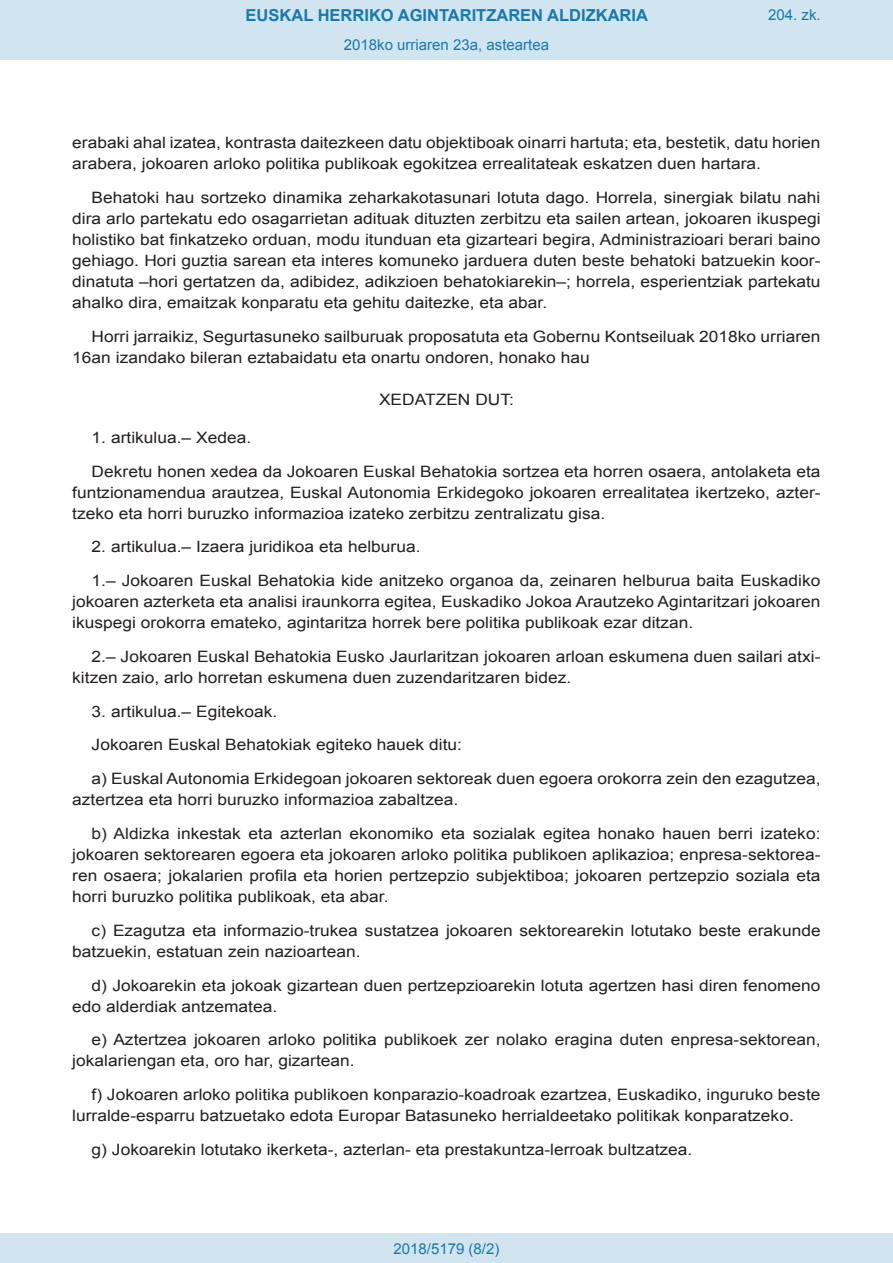
<style>
.page{position:relative;width:893px;height:1263px;background:#fff}
.page>*{position:absolute;margin:0;border:0;box-sizing:border-box;transform-origin:0 0}
.t1{font:700 16.5px "Arial";color:#1879ad}
.BOPVDetalle{font:15.6px/21px "Arial";color:#231f20;scale:1.11 1}
.BOPVClave{font:15.6px "Arial";color:#231f20;scale:1.11 1}
.Paginacion_Centro{font:15px "Arial";color:#1879ad}
</style>
<div class="page">
<div style="left:0;top:0;width:893px;height:60px;background:#d0e5f0"></div>
<div style="left:0;top:1233px;width:893px;height:30px;background:#d0e5f0"></div>
<p class="t1" style="left:246px;top:4px;width:404px">EUSKAL HERRIKO AGINTARITZAREN ALDIZKARIA</p>
<p class="Paginacion_Centro" style="left:344px;top:35px;width:207px">2018ko urriaren 23a, asteartea</p>
<p class="Paginacion_Centro" style="left:768px;top:5px;width:54px">204. zk.</p>
<p class="BOPVDetalle" style="left:72px;top:132px;width:676px">erabaki ahal izatea, kontrasta daitezkeen datu objektiboak oinarri hartuta; eta, bestetik, datu horien arabera, jokoaren arloko politika publikoak egokitzea errealitateak eskatzen duen hartara.</p>
<p class="BOPVDetalle" style="left:72px;top:187px;width:676px;text-align:justify;text-indent:19px">Behatoki hau sortzeko dinamika zeharkakotasunari lotuta dago. Horrela, sinergiak bilatu nahi dira arlo partekatu edo osagarrietan adituak dituzten zerbitzu eta sailen artean, jokoaren ikuspegi holistiko bat finkatzeko orduan, modu itunduan eta gizarteari begira, Administrazioari berari baino gehiago. Hori guztia sarean eta interes komuneko jarduera duten beste behatoki batzuekin koor&shy;dinatuta –hori gertatzen da, adibidez, adikzioen behatokiarekin–; horrela, esperientziak partekatu ahalko dira, emaitzak konparatu eta gehitu daitezke, eta abar.</p>
<p class="BOPVDetalle" style="left:72px;top:326px;width:676px;text-indent:19px">Horri jarraikiz, Segurtasuneko sailburuak proposatuta eta Gobernu Kontseiluak 2018ko urriaren<br>16an izandako bileran eztabaidatu eta onartu ondoren, honako hau</p>
<p class="BOPVClave" style="left:379px;top:389px;width:123px">XEDATZEN DUT:</p>
<p class="BOPVDetalle" style="left:92px;top:427px;width:145px">1. artikulua.– Xedea.</p>
<p class="BOPVDetalle" style="left:72px;top:461px;width:676px;text-align:justify;text-indent:19px">Dekretu honen xedea da Jokoaren Euskal Behatokia sortzea eta horren osaera, antolaketa eta funtzionamendua arautzea, Euskal Autonomia Erkidegoko jokoaren errealitatea ikertzeko, azter&shy;tzeko eta horri buruzko informazioa izateko zerbitzu zentralizatu gisa.</p>
<p class="BOPVDetalle" style="left:92px;top:537px;width:298px">2. artikulua.– Izaera juridikoa eta helburua.</p>
<p class="BOPVDetalle" style="left:72px;top:570px;width:676px;text-align:justify;text-indent:19px">1.– Jokoaren Euskal Behatokia kide anitzeko organoa da, zeinaren helburua baita Euskadiko jokoaren azterketa eta analisi iraunkorra egitea, Euskadiko Jokoa Arautzeko Agintaritzari jokoaren ikuspegi orokorra emateko, agintaritza horrek bere politika publikoak ezar ditzan.</p>
<p class="BOPVDetalle" style="left:72px;top:646px;width:676px;text-indent:19px">2.– Jokoaren Euskal Behatokia Eusko Jaurlaritzan jokoaren arloan eskumena duen sailari atxi&shy;kitzen zaio, arlo horretan eskumena duen zuzendaritzaren bidez.</p>
<p class="BOPVDetalle" style="left:92px;top:701px;width:169px">3. artikulua.– Egitekoak.</p>
<p class="BOPVDetalle" style="left:92px;top:735px;width:335px">Jokoaren Euskal Behatokiak egiteko hauek ditu:</p>
<p class="BOPVDetalle" style="left:72px;top:768px;width:676px;text-indent:19px">a) Euskal Autonomia Erkidegoan jokoaren sektoreak duen egoera orokorra zein den ezagutzea, aztertzea eta horri buruzko informazioa zabaltzea.</p>
<p class="BOPVDetalle" style="left:72px;top:823px;width:676px;text-align:justify;text-indent:19px">b) Aldizka inkestak eta azterlan ekonomiko eta sozialak egitea honako hauen berri izateko: jokoaren sektorearen egoera eta jokoaren arloko politika publikoen aplikazioa; enpresa-sektorea&shy;ren osaera; jokalarien profila eta horien pertzepzio subjektiboa; jokoaren pertzepzio soziala eta horri buruzko politika publikoak, eta abar.</p>
<p class="BOPVDetalle" style="left:72px;top:920px;width:676px;text-indent:19px">c) Ezagutza eta informazio-trukea sustatzea jokoaren sektorearekin lotutako beste erakunde batzuekin, estatuan zein nazioartean.</p>
<p class="BOPVDetalle" style="left:72px;top:975px;width:676px;text-indent:19px">d) Jokoarekin eta jokoak gizartean duen pertzepzioarekin lotuta agertzen hasi diren fenomeno edo alderdiak antzematea.</p>
<p class="BOPVDetalle" style="left:72px;top:1029px;width:676px;text-indent:19px">e) Aztertzea jokoaren arloko politika publikoek zer nolako eragina duten enpresa-sektorean, jokalariengan eta, oro har, gizartean.</p>
<p class="BOPVDetalle" style="left:72px;top:1084px;width:676px;text-indent:19px">f) Jokoaren arloko politika publikoen konparazio-koadroak ezartzea, Euskadiko, inguruko beste lurralde-esparru batzuetako edota Europar Batasuneko herrialdeetako politikak konparatzeko.</p>
<p class="BOPVDetalle" style="left:92px;top:1139px;width:543px">g) Jokoarekin lotutako ikerketa-, azterlan- eta prestakuntza-lerroak bultzatzea.</p>
<p class="Paginacion_Centro" style="left:393px;top:1238px;width:107px">2018/5179 (8/2)</p>
</div>
